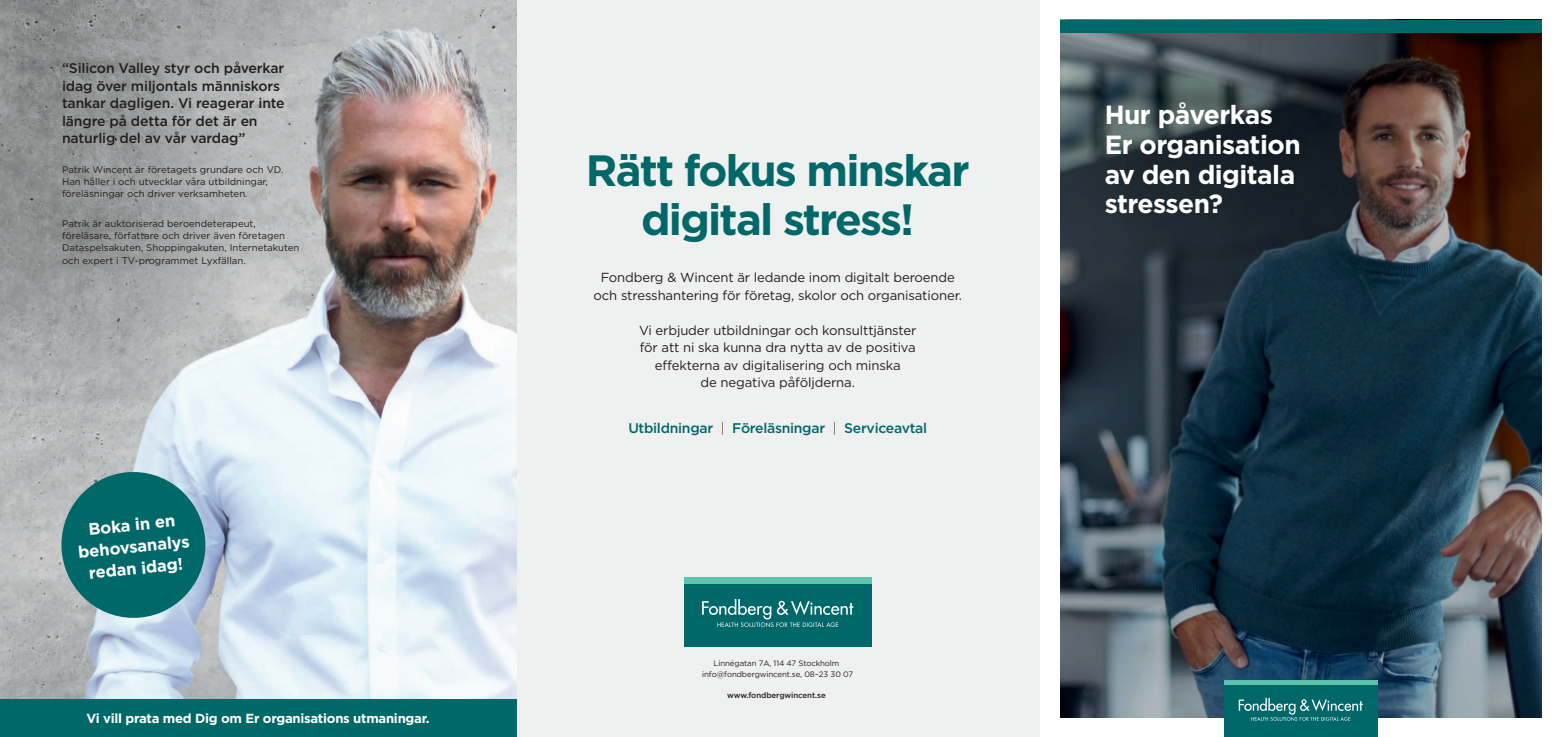
<style>
.page{position:relative;width:1563px;height:737px;background:#fff}
.page>*{position:absolute;margin:0;border:0;box-sizing:border-box;transform-origin:0 0}
.t1{font:700 43.75px/49px "Gotham";letter-spacing:-.04em;color:#016869;text-align:center}
.t2{font:700 26.25px/29.8px "Gotham";letter-spacing:-.02em;color:#fff}
.t3{font:700 16.62px/21.9px "Gotham";color:#fff;text-align:center}
.t4{font:500 14px/17.5px "Gotham";letter-spacing:-.01em;color:#231f20}
.t5{font:500 14px "Gotham";letter-spacing:-.02em;color:#016869}
.t6{font:13.12px/17.5px "Gotham";letter-spacing:-.01em;color:#231f20;text-align:center}
.t7{font:700 13.12px "Gotham";letter-spacing:-.02em;color:#fff}
.t8{font:9.62px/12.2px "Gotham";color:#231f20}
.t9{font:7.88px/10.5px "Gotham";letter-spacing:-.01em;color:#231f20;text-align:center}
.t10{font:500 7.88px "Gotham";letter-spacing:-.01em;color:#231f20}
.s1{font-weight:300;color:#231f20}
</style>
<div class="page">
<div style="left:516px;top:0;width:523px;height:737px;background:#eff0f0"></div>
<img style="left:0;top:0;width:516px;height:699px">
<div style="left:0;top:699px;width:516px;height:38px;background:#016869"></div>
<svg style="left:58px;top:468px;width:151px;height:153px;background:#368287"></svg>
<img style="left:1060px;top:32px;width:482px;height:685px">
<div style="left:1060px;top:20px;width:482px;height:12px;background:#016869"></div>
<div style="left:1224px;top:685px;width:153px;height:52px;background:#016869"></div>
<div style="left:1224px;top:680px;width:153px;height:5px;background:#5dc3ad"></div>
<svg style="left:1238px;top:698px;width:124px;height:23px"></svg>
<div style="left:684px;top:583px;width:187px;height:64px;background:#016869"></div>
<div style="left:684px;top:577px;width:187px;height:6px;background:#5dc3ad"></div>
<svg style="left:702px;top:599px;width:151px;height:28px"></svg>
<h3 class="t4" style="left:62px;top:59px;width:224px">“Silicon Valley styr och påverkar idag över miljontals människors tankar dagligen. Vi reagerar inte längre på detta för det är en naturlig del av vår vardag”</h3>
<p class="t8" style="left:62px;top:163px;width:223px">Patrik Wincent är företagets grundare och VD.<br>Han håller i och utvecklar våra utbildningar, föreläsningar och driver verksamheten.</p>
<p class="t8" style="left:62px;top:217px;width:239px">Patrik är auktoriserad beroendeterapeut, föreläsare, författare och driver även företagen Dataspelsakuten, Shoppingakuten, Internetakuten och expert i TV-programmet Lyxfällan.</p>
<h3 class="t3" style="left:75px;top:519px;width:113px;rotate:-6deg">Boka in en behovsanalys redan idag!</h3>
<h3 class="t7" style="left:86px;top:709px;width:344px">Vi vill prata med Dig om Er organisations utmaningar.</h3>
<h1 class="t1" style="left:586px;top:146px;width:385px">Rätt fokus minskar digital stress!</h1>
<h3 class="t6" style="left:593px;top:268px;width:370px">Fondberg &amp; Wincent är ledande inom digitalt beroende och stresshantering för företag, skolor och organisationer.</h3>
<h3 class="t6" style="left:639px;top:321px;width:279px">Vi erbjuder utbildningar och konsulttjänster för att ni ska kunna dra nytta av de positiva effekterna av digitalisering och minska<br>de negativa påföljderna.</h3>
<h3 class="t5" style="left:628px;top:418px;width:300px">Utbildningar <span class="s1">|</span> Föreläsningar <span class="s1">|</span> Serviceavtal</h3>
<p class="t9" style="left:702px;top:658px;width:152px">Linnégatan 7A, 114 47 Stockholm info@fondbergwincent.se, 08–23 30 07</p>
<p class="t10" style="left:727px;top:690px;width:100px">www.fondbergwincent.se</p>
<h2 class="t2" style="left:1104px;top:100px;width:197px">Hur påverkas<br>Er organisation av den digitala stressen?</h2>
</div>
